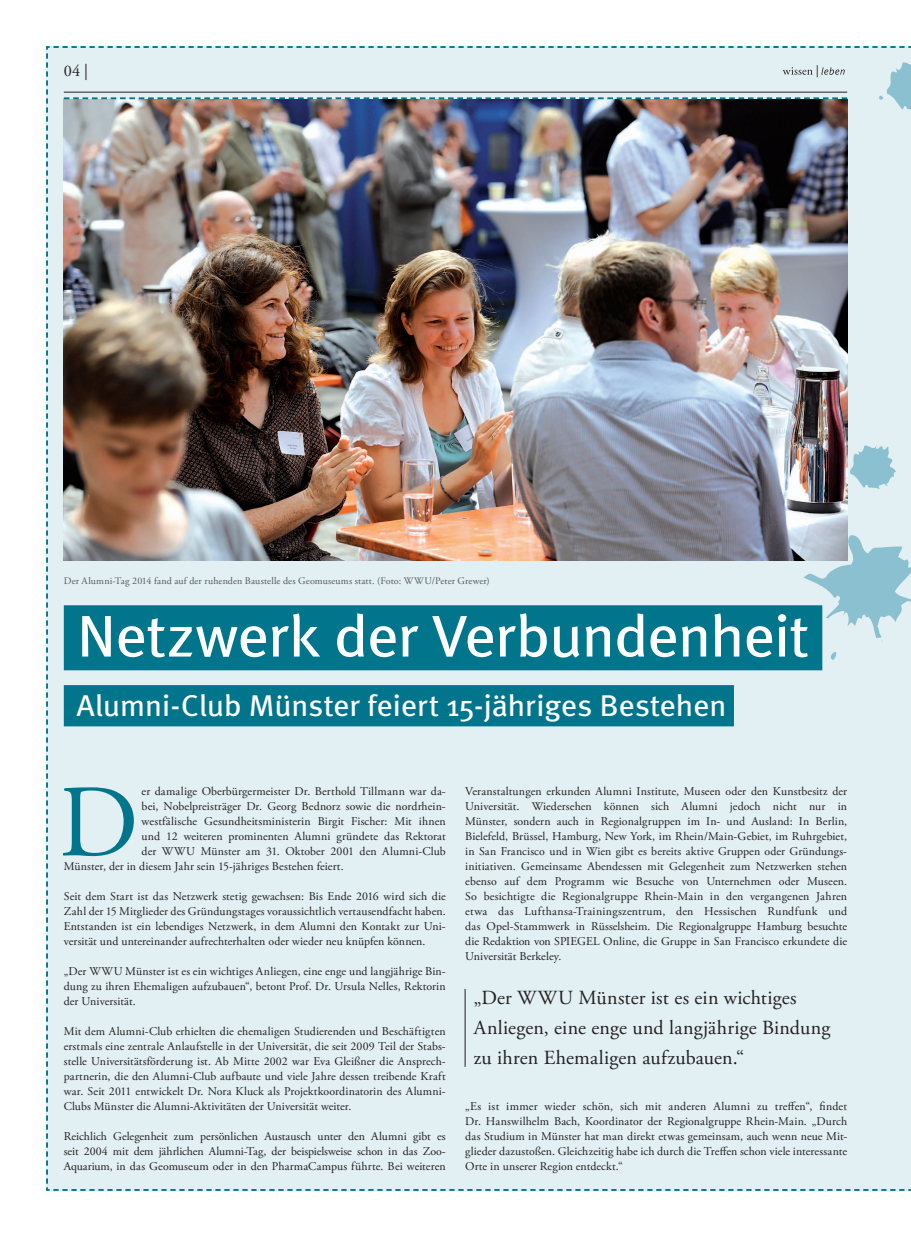
<style>
.page{position:relative;width:911px;height:1237px;background:#fff}
.page>*{position:absolute;margin:0;border:0;box-sizing:border-box;transform-origin:0 0}
.t1{font:102.38px "Adobe Garamond Pro";color:#00758c}
.t2{font:58.75px "Meta OT";letter-spacing:-.03em;color:#fff;scale:1.06 1}
.t3{font:30px "Meta OT";letter-spacing:-.015em;color:#fff;scale:1.06 1}
.t4{font:20px/30px "Adobe Garamond Pro";letter-spacing:.01em;color:#231f20}
.t5{font:16.25px "Adobe Garamond Pro";color:#231f20}
.t6{font:11.88px/15px "Adobe Garamond Pro";letter-spacing:.005em;color:#231f20;text-align:justify}
.t7{font:10px "Adobe Garamond Pro";letter-spacing:.01em;color:#57585a}
</style>
<div class="page">
<img style="left:46px;top:46px;width:865px;height:1145px">
<h3 class="t5" style="left:64px;top:61px;width:26px">04 |</h3>
<p class="t7" style="left:64px;top:574px;width:427px">Der Alumni-Tag 2014 fand auf der ruhenden Baustelle des Geomuseums statt. (Foto: WWU/Peter Grewer)</p>
<h2 class="t2" style="left:77px;top:599px;width:693px">Netzwerk der Verbundenheit</h2>
<h3 class="t3" style="left:77px;top:686px;width:615px">Alumni-Club Münster feiert 15-jähriges Bestehen</h3>
<h1 class="t1" style="left:59px;top:761px;width:81px">D</h1>
<p class="t6" style="left:142px;top:784px;width:305px">er damalige Oberbürgermeister Dr. Berthold Tillmann war da-</p>
<p class="t6" style="left:142px;top:799px;width:305px">bei, Nobelpreisträger Dr. Georg Bednorz sowie die nordrhein-</p>
<p class="t6" style="left:142px;top:814px;width:305px">westfälische Gesundheitsministerin Birgit Fischer: Mit ihnen</p>
<p class="t6" style="left:142px;top:829px;width:305px">und 12 weiteren prominenten Alumni gründete das Rektorat</p>
<p class="t6" style="left:142px;top:844px;width:305px">der WWU Münster am 31. Oktober 2001 den Alumni-Club</p>
<p class="t6" style="left:64px;top:859px;width:281px">Münster, der in diesem Jahr sein 15-jähriges Bestehen feiert.</p>
<p class="t6" style="left:64px;top:889px;width:383px">Seit dem Start ist das Netzwerk stetig gewachsen: Bis Ende 2016 wird sich die Zahl der 15 Mitglieder des Gründungstages voraussichtlich vertausendfacht haben.<br>Entstanden ist ein lebendiges Netzwerk, in dem Alumni den Kontakt zur Uni&shy;versität und untereinander aufrechterhalten oder wieder neu knüpfen können.</p>
<p class="t6" style="left:64px;top:964px;width:383px">„Der WWU Münster ist es ein wichtiges Anliegen, eine enge und langjährige Bin&shy;dung zu ihren Ehemaligen aufzubauen“, betont Prof. Dr. Ursula Nelles, Rektorin der Universität.</p>
<p class="t6" style="left:64px;top:1024px;width:383px">Mit dem Alumni-Club erhielten die ehemaligen Studierenden und Beschäftigten erstmals eine zentrale Anlaufstelle in der Universität, die seit 2009 Teil der Stabs&shy;stelle Universitätsförderung ist. Ab Mitte 2002 war Eva Gleißner die Ansprech&shy;partnerin, die den Alumni-Club aufbaute und viele Jahre dessen treibende Kraft war. Seit 2011 entwickelt Dr. Nora Kluck als Projektkoordinatorin des Alumni-Clubs Münster die Alumni-Aktivitäten der Universität weiter.</p>
<p class="t6" style="left:64px;top:1129px;width:383px">Reichlich Gelegenheit zum persönlichen Austausch unter den Alumni gibt es seit 2004 mit dem jährlichen Alumni-Tag, der beispielsweise schon in das Zoo-Aquarium, in das Geomuseum oder in den PharmaCampus führte. Bei weiteren</p>
<p class="t6" style="left:465px;top:784px;width:383px">Veranstaltungen erkunden Alumni Institute, Museen oder den Kunstbesitz der Universität. Wiedersehen können sich Alumni jedoch nicht nur in Münster, sondern auch in Regionalgruppen im In- und Ausland: In Berlin, Bielefeld, Brüssel, Hamburg, New York, im Rhein/Main-Gebiet, im Ruhrgebiet, in San Francisco und in Wien gibt es bereits aktive Gruppen oder Gründungs&shy;initiativen. Gemeinsame Abendessen mit Gelegenheit zum Netzwerken stehen ebenso auf dem Programm wie Besuche von Unternehmen oder Museen.<br>So besichtigte die Regionalgruppe Rhein-Main in den vergangenen Jahren etwa das Lufthansa-Trainingszentrum, den Hessischen Rundfunk und das Opel-Stammwerk in Rüsselsheim. Die Regionalgruppe Hamburg besuchte die Redaktion von SPIEGEL Online, die Gruppe in San Francisco erkundete die Universität Berkeley.</p>
<h3 class="t4" style="left:474px;top:983px;width:358px">„Der WWU Münster ist es ein wichtiges<br>Anliegen, eine enge und langjährige Bindung zu ihren Ehemaligen aufzubauen.“</h3>
<p class="t6" style="left:465px;top:1099px;width:383px">„Es ist immer wieder schön, sich mit anderen Alumni zu treffen“, findet Dr. Hanswilhelm Bach, Koordinator der Regionalgruppe Rhein-Main. „Durch das Studium in Münster hat man direkt etwas gemeinsam, auch wenn neue Mit&shy;glieder dazustoßen. Gleichzeitig habe ich durch die Treffen schon viele interessante Orte in unserer Region entdeckt.“</p>
</div>
